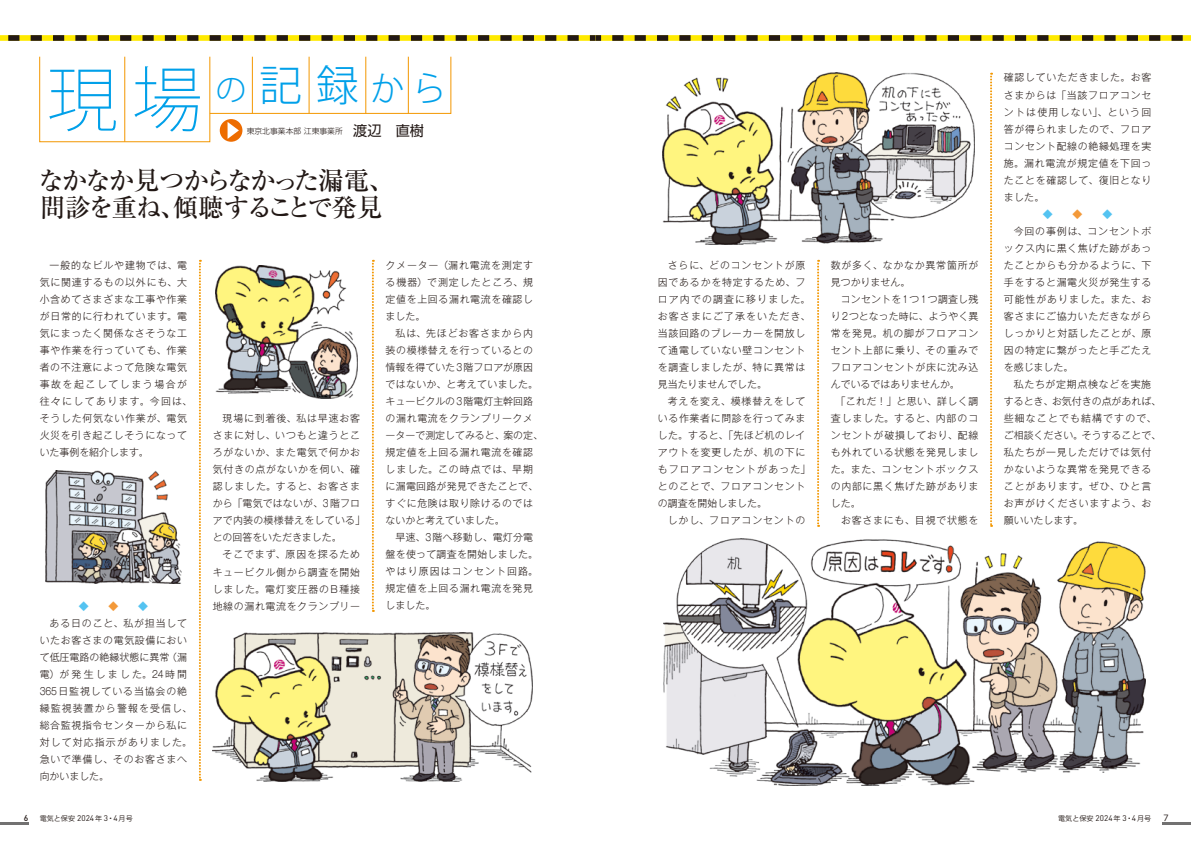
<style>
.page{position:relative;width:1191px;height:842px;background:#fff}
.page>*{position:absolute;margin:0;border:0;box-sizing:border-box;transform-origin:0 0}
.t1{font:200 70.9px "Koz Go Pr 6 N";color:#00a0e9}
.t2{font:300 42.5px "Koz Go Pro";color:#00a0e9}
.t3{font:500 25.5px/26.9px "Ryumin Pro";letter-spacing:-.075em;color:#221815}
.t4{font:300 9.9px/17px "Gothic MB101 Pro";letter-spacing:.065em;color:#221815}
.t5{font:500 8.5px "DIN Pro";color:#221815}
.t6{font:300 7.8px "Shin Go Pro";color:#221815}
.t7{font:7.1px "Koz Go Pr 6 N";color:#221815}
.s1{font-size:31.2px}
.s2{font-size:34px}
.s3{font-weight:400;font-size:14.2px}
.s4{font-family:"DIN Pro";font-size:8.1px}
.s5{font-size:8.5px}
</style>
<div class="page">
<hr style="left:1162px;top:822px;width:29px;height:3px;background:#727171">
<hr style="left:0;top:822px;width:28px;height:3px;background:#727171">
<div style="left:595px;top:35px;width:596px;height:6px;background:#ffea00"></div>
<svg style="left:612px;top:35px;width:576px;height:6px"></svg>
<div style="left:0;top:35px;width:595px;height:6px;background:#ffea00"></div>
<svg style="left:590px;top:35px;width:11px;height:6px"></svg>
<svg style="left:3px;top:35px;width:576px;height:6px"></svg>
<hr style="left:124px;top:57px;width:1px;height:85px;background:#f39700">
<svg style="left:209px;top:56px;width:243px;height:58px"></svg>
<div style="left:220px;top:119px;width:22px;height:23px;background:#ed6c00;border-radius:50%"></div>
<svg style="left:227px;top:122px;width:12px;height:17px"></svg>
<svg style="left:199px;top:260px;width:2px;height:521px"></svg>
<svg style="left:372px;top:260px;width:2px;height:352px"></svg>
<svg style="left:817px;top:260px;width:2px;height:267px"></svg>
<svg style="left:990px;top:73px;width:2px;height:454px"></svg>
<img style="left:46px;top:470px;width:136px;height:114px">
<img style="left:215px;top:266px;width:142px;height:133px">
<img style="left:212px;top:632px;width:321px;height:150px">
<img style="left:662px;top:73px;width:312px;height:172px">
<img style="left:663px;top:539px;width:482px;height:246px">
<h1 class="t1" style="left:47px;top:60px;width:157px">現場</h1>
<h2 class="t2" style="left:215px;top:58px;width:233px"><span class="s1">の</span>記録<span class="s2">から</span></h2>
<h3 class="t3" style="left:38px;top:165px;width:358px">なかなか見つからなかった漏電、問診を重ね、傾聴することで発見</h3>
<p class="t6" style="left:247px;top:124px;width:193px">東京北事業本部 江東事業所 　<span class="s3">渡辺　直樹　</span></p>
<p class="t4" style="left:40px;top:255px;width:154px">　一般的なビルや建物では、電気に関連するもの以外にも、大小含めてさまざまな工事や作業が日常的に行われています。電気にまったく関係なさそうな工事や作業を行っていても、作業者の不注意によって危険な電気事故を起こしてしまう場合が往々にしてあります。今回は、そうした何気ない作業が、電気火災を引き起こしそうになっていた事例を紹介します。</p>
<p class="t4" style="left:40px;top:613px;width:154px">　ある日のこと、私が担当していたお客さまの電気設備において低圧電路の絶縁状態に異常（漏電）が発生しました。24時間<br>365日監視している当協会の絶縁監視装置から警報を受信し、総合監視指令センターから私に対して対応指示がありました。急いで準備し、そのお客さまへ向かいました。</p>
<p class="t4" style="left:213px;top:408px;width:154px">　現場に到着後、私は早速お客さまに対し、いつもと違うところがないか、また電気で何かお気付きの点がないかを伺い、確認しました。すると、お客さまから「電気ではないが、3階フロアで内装の模様替えをしている」との回答をいただきました。<br>　そこでまず、原因を探るため</p>
<p class="t4" style="left:213px;top:562px;width:149px;text-align:justify">キュービクル側から調査を開始しました。電灯変圧器のB種接地線の漏れ電流をクランプリー</p>
<p class="t4" style="left:386px;top:255px;width:159px">クメーター（漏れ電流を測定する機器）で測定したところ、規定値を上回る漏れ電流を確認しました。<br>　私は、先ほどお客さまから内装の模様替えを行っているとの情報を得ていた3階フロアが原因ではないか、と考えていました。キュービクルの3階電灯主幹回路の漏れ電流をクランプリークメーターで測定してみると、案の定、規定値を上回る漏れ電流を確認しました。この時点では、早期に漏電回路が発見できたことで、すぐに危険は取り除けるのではないかと考えていました。<br>　早速、3階へ移動し、電灯分電盤を使って調査を開始しました。やはり原因はコンセント回路。規定値を上回る漏れ電流を発見しました。</p>
<p class="t4" style="left:658px;top:255px;width:154px">　さらに、どのコンセントが原因であるかを特定するため、フロア内での調査に移りました。お客さまにご了承をいただき、当該回路のブレーカーを開放して通電していない壁コンセントを調査しましたが、特に異常は見当たりませんでした。<br>　考えを変え、模様替えをしている作業者に問診を行ってみました。すると、「先ほど机のレイアウトを変更したが、机の下にもフロアコンセントがあった」とのことで、フロアコンセントの調査を開始しました。<br>　しかし、フロアコンセントの</p>
<p class="t4" style="left:831px;top:255px;width:149px">数が多く、なかなか異常箇所が見つかりません。<br>　コンセントを1つ1つ調査し残り2つとなった時に、ようやく異常を発見。机の脚がフロアコンセント上部に乗り、その重みでフロアコンセントが床に沈み込んでいるではありませんか。<br>　「これだ！」と思い、詳しく調査しました。すると、内部のコンセントが破損しており、配線も外れている状態を発見しました。また、コンセントボックスの内部に黒く焦げた跡がありました。<br>　お客さまにも、目視で状態を</p>
<p class="t4" style="left:1003px;top:68px;width:149px;text-align:justify">確認していただきました。お客さまからは「当該フロアコンセントは使用しない」、という回答が得られましたので、フロアコンセント配線の絶縁処理を実施。漏れ電流が規定値を下回ったことを確認して、復旧となりました。</p>
<p class="t4" style="left:1003px;top:221px;width:159px">　今回の事例は、コンセントボックス内に黒く焦げた跡があったことからも分かるように、下手をすると漏電火災が発生する可能性がありました。また、お客さまにご協力いただきながらしっかりと対話したことが、原因の特定に繋がったと手ごたえを感じました。<br>　私たちが定期点検などを実施するとき、お気付きの点があれぱ、些細なことでも結構ですので、ご相談ください。そうすることで、私たちが一見しただけでは気付かないような異常を発見できることがあります。ぜひ、ひと言お声がけくださいますよう、お願いいたします。</p>
<p class="t5" style="left:24px;top:811px;width:6px">6</p>
<p class="t7" style="left:40px;top:814px;width:95px">電気と保安 <span class="s4">2024</span>年 <span class="s4">3</span>・<span class="s4">4</span>月号</p>
<p class="t7" style="left:1058px;top:814px;width:114px">電気と保安 <span class="s4">2024</span>年 <span class="s4">3</span>・<span class="s4">4</span>月号 <span class="s5">７</span></p>
</div>
